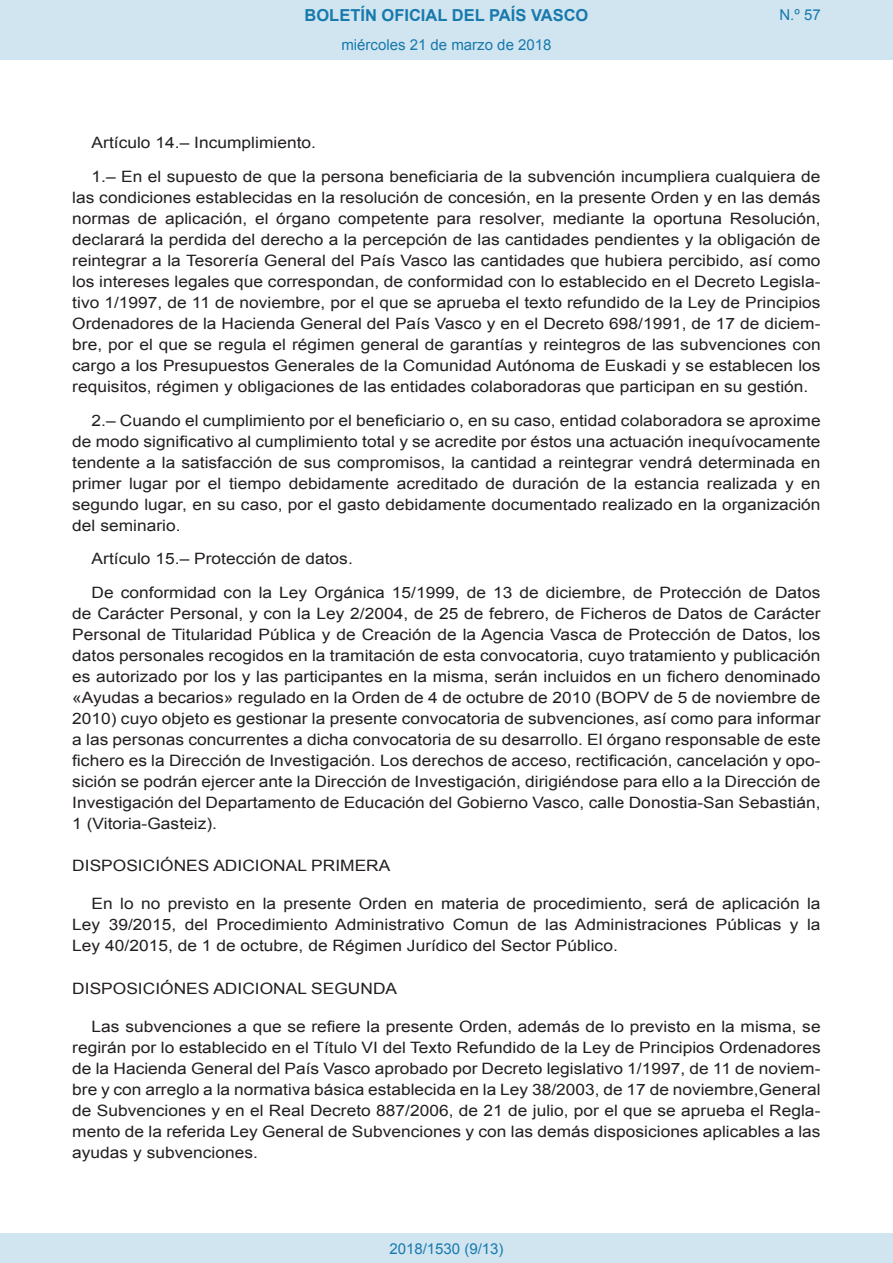
<style>
.page{position:relative;width:893px;height:1263px;background:#fff}
.page>*{position:absolute;margin:0;border:0;box-sizing:border-box;transform-origin:0 0}
.t1{font:700 16.5px "Arial";color:#1879ad}
.BOPVDetalle{font:15.6px/21px "Arial";color:#231f20;text-align:justify;scale:1.11 1}
.BOPVDisposicion{font:15.6px "Arial";color:#231f20;scale:1.11 1}
.Paginacion_Centro{font:15px "Arial";color:#1879ad}
</style>
<div class="page">
<div style="left:0;top:0;width:893px;height:60px;background:#d0e5f0"></div>
<div style="left:0;top:1233px;width:893px;height:30px;background:#d0e5f0"></div>
<p class="t1" style="left:305px;top:4px;width:285px">BOLETÍN OFICIAL DEL PAÍS VASCO</p>
<p class="Paginacion_Centro" style="left:341px;top:35px;width:212px">miércoles 21 de marzo de 2018</p>
<p class="Paginacion_Centro" style="left:779px;top:5px;width:43px">N.º 57</p>
<p class="BOPVDetalle" style="left:92px;top:132px;width:204px">Artículo 14.– Incumplimiento.</p>
<p class="BOPVDetalle" style="left:72px;top:166px;width:676px;text-indent:19px">1.– En el supuesto de que la persona beneficiaria de la subvención incumpliera cualquiera de las condiciones establecidas en la resolución de concesión, en la presente Orden y en las demás normas de aplicación, el órgano competente para resolver, mediante la oportuna Resolución, declarará la perdida del derecho a la percepción de las cantidades pendientes y la obligación de reintegrar a la Tesorería General del País Vasco las cantidades que hubiera percibido, así como los intereses legales que correspondan, de conformidad con lo establecido en el Decreto Legisla&shy;tivo 1/1997, de 11 de noviembre, por el que se aprueba el texto refundido de la Ley de Principios Ordenadores de la Hacienda General del País Vasco y en el Decreto 698/1991, de 17 de diciem&shy;bre, por el que se regula el régimen general de garantías y reintegros de las subvenciones con cargo a los Presupuestos Generales de la Comunidad Autónoma de Euskadi y se establecen los requisitos, régimen y obligaciones de las entidades colaboradoras que participan en su gestión.</p>
<p class="BOPVDetalle" style="left:72px;top:410px;width:676px;text-indent:19px">2.– Cuando el cumplimiento por el beneficiario o, en su caso, entidad colaboradora se aproxime de modo significativo al cumplimiento total y se acredite por éstos una actuación inequívocamente tendente a la satisfacción de sus compromisos, la cantidad a reintegrar vendrá determinada en primer lugar por el tiempo debidamente acreditado de duración de la estancia realizada y en segundo lugar, en su caso, por el gasto debidamente documentado realizado en la organización del seminario.</p>
<p class="BOPVDetalle" style="left:92px;top:549px;width:237px">Artículo 15.– Protección de datos.</p>
<p class="BOPVDetalle" style="left:72px;top:582px;width:676px;text-indent:19px">De conformidad con la Ley Orgánica 15/1999, de 13 de diciembre, de Protección de Datos de Carácter Personal, y con la Ley 2/2004, de 25 de febrero, de Ficheros de Datos de Carácter Personal de Titularidad Pública y de Creación de la Agencia Vasca de Protección de Datos, los datos personales recogidos en la tramitación de esta convocatoria, cuyo tratamiento y publicación es autorizado por los y las participantes en la misma, serán incluidos en un fichero denominado «Ayudas a becarios» regulado en la Orden de 4 de octubre de 2010 (BOPV de 5 de noviembre de 2010) cuyo objeto es gestionar la presente convocatoria de subvenciones, así como para informar a las personas concurrentes a dicha convocatoria de su desarrollo. El órgano responsable de este fichero es la Dirección de Investigación. Los derechos de acceso, rectificación, cancelación y opo&shy;sición se podrán ejercer ante la Dirección de Investigación, dirigiéndose para ello a la Dirección de Investigación del Departamento de Educación del Gobierno Vasco, calle Donostia-San Sebastián, 1 (Vitoria-Gasteiz).</p>
<p class="BOPVDisposicion" style="left:72px;top:856px;width:288px">DISPOSICIÓNES ADICIONAL PRIMERA</p>
<p class="BOPVDetalle" style="left:72px;top:894px;width:676px;text-indent:19px">En lo no previsto en la presente Orden en materia de procedimiento, será de aplicación la Ley 39/2015, del Procedimiento Administrativo Comun de las Administraciones Públicas y la Ley 40/2015, de 1 de octubre, de Régimen Jurídico del Sector Público.</p>
<p class="BOPVDisposicion" style="left:72px;top:978px;width:294px">DISPOSICIÓNES ADICIONAL SEGUNDA</p>
<p class="BOPVDetalle" style="left:72px;top:1016px;width:676px;text-indent:19px">Las subvenciones a que se refiere la presente Orden, además de lo previsto en la misma, se regirán por lo establecido en el Título VI del Texto Refundido de la Ley de Principios Ordenadores de la Hacienda General del País Vasco aprobado por Decreto legislativo 1/1997, de 11 de noviem&shy;bre y con arreglo a la normativa básica establecida en la Ley 38/2003, de 17 de noviembre,General de Subvenciones y en el Real Decreto 887/2006, de 21 de julio, por el que se aprueba el Regla&shy;mento de la referida Ley General de Subvenciones y con las demás disposiciones aplicables a las ayudas y subvenciones.</p>
<p class="Paginacion_Centro" style="left:389px;top:1238px;width:116px">2018/1530 (9/13)</p>
</div>
